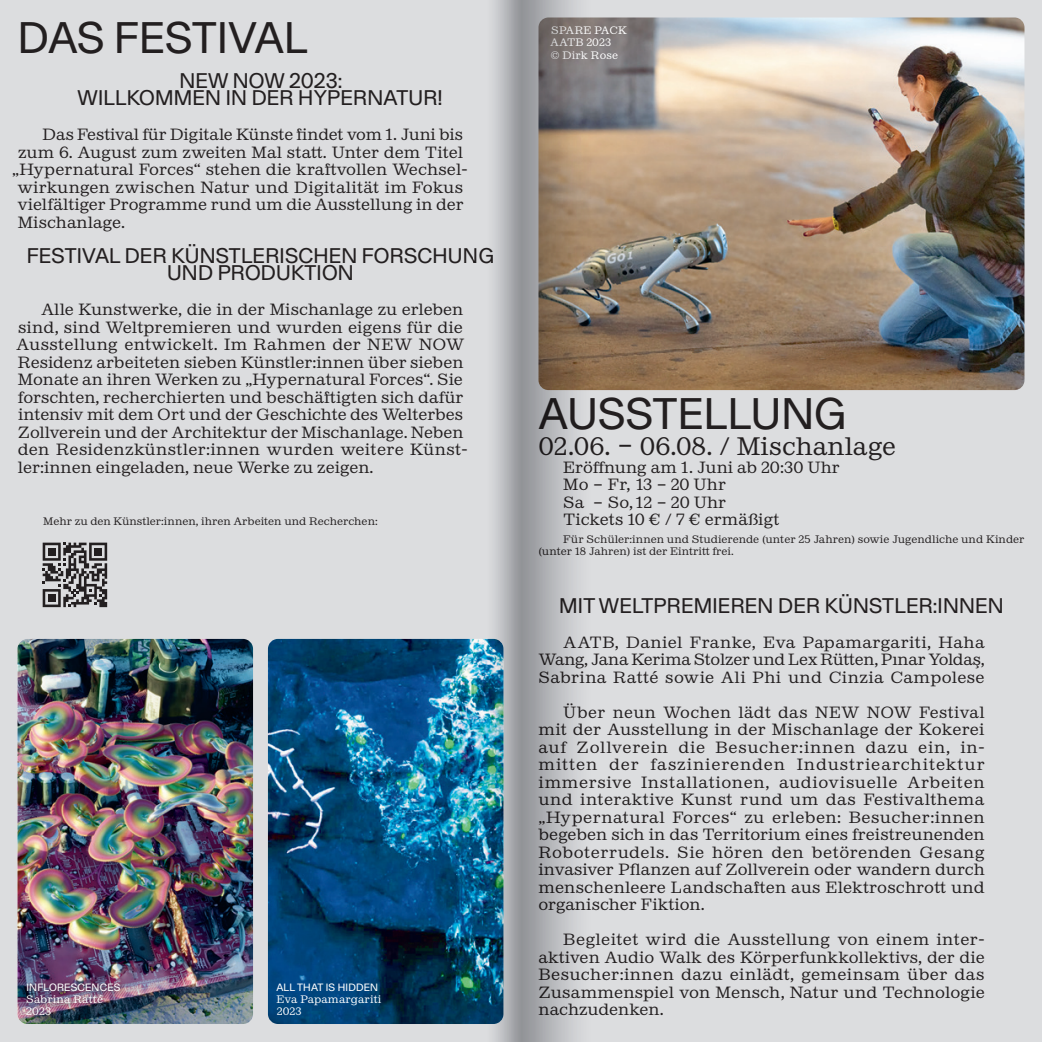
<style>
.page{position:relative;width:1042px;height:1042px;background:#dcdddf}
.page>*{position:absolute;margin:0;border:0;box-sizing:border-box;transform-origin:0 0}
.t1{font:43.75px "Gerstner Programm";letter-spacing:.01em;color:#231f20}
.t2{font:24.5px "Kleukens Egyptienne FSL Regular";color:#231f20}
.t3{font:21px/17.5px "Gerstner Programm FSL";letter-spacing:.01em;color:#231f20;text-align:center}
.t4{font:15.75px/17.5px "Kleukens Egyptienne FSL Regular";color:#231f20;text-align:justify}
.t5{font:10.5px/12.2px "Kleukens Egyptienne FSL Regular";color:#231f20}
.t6{font:10.5px/12.2px "Kleukens Egyptienne FSL Regular";letter-spacing:.01em;color:#fff}
.t7{font:10.5px "Gerstner Programm";letter-spacing:.02em;color:#fff}
</style>
<div class="page">
<svg style="left:43px;top:542px;width:64px;height:65px"></svg>
<div style="left:48px;top:594px;width:8px;height:8px;background:#231f20"></div>
<img style="left:18px;top:639px;width:235px;height:385px">
<div style="left:23px;top:979px;width:104px;height:43px;background:#231f20;opacity:.75"></div>
<img style="left:268px;top:639px;width:206px;height:385px">
<img style="left:616px;top:18px;width:408px;height:372px">
<svg style="left:521px;top:0;width:95px;height:1042px"></svg>
<svg style="left:474px;top:0;width:47px;height:1042px"></svg>
<h1 class="t1" style="left:18px;top:7px;width:291px">DAS FESTIVAL</h1>
<h3 class="t3" style="left:78px;top:71px;width:366px">NEW NOW 2023:<br>WILLKOMMEN IN DER HYPERNATUR!</h3>
<p class="t4" style="left:43px;top:126px;width:422px">Das Festival für Digitale Künste findet vom 1. Juni bis</p>
<p class="t4" style="left:18px;top:143px;width:447px">zum 6. August zum zweiten Mal statt. Unter dem Titel</p>
<p class="t4" style="left:12px;top:161px;width:457px">„Hypernatural Forces“ stehen die kraftvollen Wechsel-</p>
<p class="t4" style="left:17px;top:178px;width:447px">wirkungen zwischen Natur und Digitalität im Fokus</p>
<p class="t4" style="left:17px;top:196px;width:448px">vielfältiger Programme rund um die Ausstellung in der</p>
<p class="t4" style="left:18px;top:213px;width:109px">Mischanlage.</p>
<h3 class="t3" style="left:27px;top:246px;width:469px">FESTIVAL DER KÜNSTLERISCHEN FORSCHUNG<br>UND PRODUKTION</h3>
<p class="t4" style="left:16px;top:301px;width:453px;text-align:left;text-indent:25px">Alle Kunstwerke, die in der Mischanlage zu erleben sind, sind Weltpremieren und wurden eigens für die Ausstellung entwickelt. Im Rahmen der NEW NOW Residenz arbeiteten sieben Künstler:innen über sieben Monate an ihren Werken zu „Hypernatural Forces“. Sie forschten, recherchierten und beschäftigten sich dafür intensiv mit dem Ort und der Geschichte des Welterbes Zollverein und der Architektur der Mischanlage. Neben den Residenzkünstler:innen wurden weitere Künst&shy;ler:innen eingeladen, neue Werke zu zeigen.</p>
<p class="t5" style="left:43px;top:515px;width:336px">Mehr zu den Künstler:innen, ihren Arbeiten und Recherchen:</p>
<p class="t7" style="left:26px;top:980px;width:95px">INFLORESCENCES</p>
<p class="t6" style="left:26px;top:993px;width:78px">Sabrina Ratté<br>2023</p>
<p class="t7" style="left:276px;top:980px;width:103px">ALL THAT IS HIDDEN</p>
<p class="t6" style="left:276px;top:993px;width:107px">Eva Papamargariti<br>2023</p>
<p class="t6" style="left:550px;top:24px;width:78px">SPARE PACK<br>AATB 2023<br>© Dirk Rose</p>
<h1 class="t1" style="left:539px;top:383px;width:309px">AUSSTELLUNG</h1>
<h2 class="t2" style="left:538px;top:431px;width:359px">02.06. – 06.08. / Mischanlage</h2>
<p class="t4" style="left:563px;top:458px;width:278px;text-align:left">Eröffnung am 1. Juni ab 20:30 Uhr<br>Mo – Fr, 13 – 20 Uhr<br>Sa – So, 12 – 20 Uhr<br>Tickets 10 € / 7 € ermäßigt</p>
<p class="t5" style="left:538px;top:533px;width:487px;text-indent:25px">Für Schüler:innen und Studierende (unter 25 Jahren) sowie Jugendliche und Kinder (unter 18 Jahren) ist der Eintritt frei.</p>
<h3 class="t3" style="left:559px;top:596px;width:446px">MIT WELTPREMIEREN DER KÜNSTLER:INNEN</h3>
<p class="t4" style="left:538px;top:633px;width:448px;text-indent:25px">AATB, Daniel Franke, Eva Papamargariti, Haha Wang, Jana Kerima Stolzer und Lex Rütten, Pınar Yoldaş, Sabrina Ratté sowie Ali Phi und Cinzia Campolese</p>
<p class="t4" style="left:538px;top:703px;width:448px;text-indent:25px">Über neun Wochen lädt das NEW NOW Festival mit der Ausstellung in der Mischanlage der Kokerei auf Zollverein die Besucher:innen dazu ein, in&shy;mitten der faszinierenden Industriearchitektur immersive Installationen, audiovisuelle Arbeiten und interaktive Kunst rund um das Festivalthema „Hypernatural Forces“ zu erleben: Besucher:innen begeben sich in das Territorium eines freistreunenden Roboterrudels. Sie hören den betörenden Gesang invasiver Pflanzen auf Zollverein oder wandern durch menschenleere Landschaften aus Elektroschrott und organischer Fiktion.</p>
<p class="t4" style="left:538px;top:931px;width:448px;text-indent:25px">Begleitet wird die Ausstellung von einem inter&shy;aktiven Audio Walk des Körperfunkkollektivs, der die Besucher:innen dazu einlädt, gemeinsam über das Zusammenspiel von Mensch, Natur und Technologie nachzudenken.</p>
</div>
